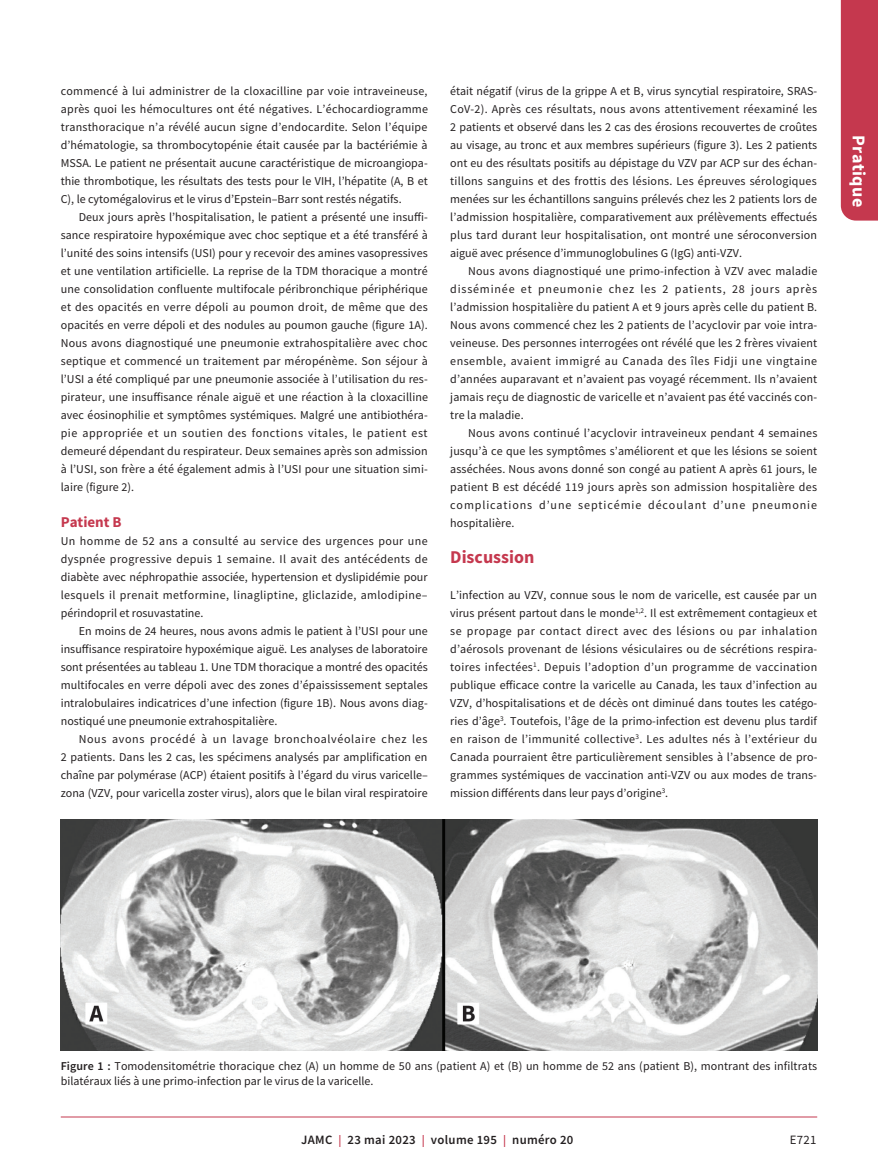
<style>
.page{position:relative;width:878px;height:1175px;background:#fff}
.page>*{position:absolute;margin:0;border:0;box-sizing:border-box;transform-origin:0 0}
.t1{font:700 18px "Source Sans Pro";color:#c5384e}
.t2{font:700 18px "Source Sans Pro";letter-spacing:.025em;color:#fff}
.t3{font:700 15px "Source Sans Pro";color:#c5384e}
.t4{font:600 12.75px "Source Sans Pro";letter-spacing:.025em;color:#231f20}
.t5{font:12.75px "Source Sans Pro";color:#231f20}
.t6{font:12px/18px "Source Sans Pro";color:#231f20;text-align:justify}
.s1{font-weight:600}
.s2{font-size:12px;color:#c5384e}
</style>
<div class="page">
<div style="left:840px;top:0;width:38px;height:220px;background:#c5384e"></div>
<hr style="left:61px;top:1116px;width:756px;height:1px;background:#c5384e">
<img style="left:61px;top:819px;width:756px;height:231px">
<p class="t6" style="left:61px;top:81px;width:369px">commencé à lui administrer de la cloxacilline par voie intraveineuse, après quoi les hémocultures ont été négatives. L’échocardiogramme transthoracique n’a révélé aucun signe d’endocardite. Selon l’équipe d’hématologie, sa thrombocytopénie était causée par la bactériémie à MSSA. Le patient ne présentait aucune caractéristique de microangiopa&shy;thie thrombotique, les résultats des tests pour le VIH, l’hépatite (A, B et C), le cytomégalovirus et le virus d’Epstein–Barr sont restés négatifs.</p>
<p class="t6" style="left:61px;top:207px;width:369px;text-indent:18px">Deux jours après l’hospitalisation, le patient a présenté une insuffi&shy;sance respiratoire hypoxémique avec choc septique et a été transféré à l’unité des soins intensifs (USI) pour y recevoir des amines vasopressives et une ventilation artificielle. La reprise de la TDM thoracique a montré une consolidation confluente multifocale péribronchique périphérique et des opacités en verre dépoli au poumon droit, de même que des opacités en verre dépoli et des nodules au poumon gauche (figure 1A).<br>Nous avons diagnostiqué une pneumonie extrahospitalière avec choc septique et commencé un traitement par méropénème. Son séjour à l’USI a été compliqué par une pneumonie associée à l’utilisation du res&shy;pirateur, une insuffisance rénale aiguë et une réaction à la cloxacilline avec éosinophilie et symptômes systémiques. Malgré une antibiothéra&shy;pie appropriée et un soutien des fonctions vitales, le patient est demeuré dépendant du respirateur. Deux semaines après son admission à l’USI, son frère a été également admis à l’USI pour une situation simi&shy;laire (figure 2).</p>
<p class="t3" style="left:61px;top:511px;width:62px">Patient B</p>
<p class="t6" style="left:61px;top:531px;width:368px">Un homme de 52 ans a consulté au service des urgences pour une dyspnée progressive depuis 1 semaine. Il avait des antécédents de diabète avec néphropathie associée, hypertension et dyslipidémie pour lesquels il prenait metformine, linagliptine, gliclazide, amlodipine– périndopril et rosuvastatine.</p>
<p class="t6" style="left:61px;top:621px;width:368px;text-indent:18px">En moins de 24 heures, nous avons admis le patient à l’USI pour une insuffisance respiratoire hypoxémique aiguë. Les analyses de laboratoire sont présentées au tableau 1. Une TDM thoracique a montré des opacités multifocales en verre dépoli avec des zones d’épaississement septales intralobulaires indicatrices d’une infection (figure 1B). Nous avons diag&shy;nostiqué une pneumonie extrahospitalière.</p>
<p class="t6" style="left:61px;top:729px;width:368px;text-indent:18px">Nous avons procédé à un lavage bronchoalvéolaire chez les 2 patients. Dans les 2 cas, les spécimens analysés par amplification en chaîne par polymérase (ACP) étaient positifs à l’égard du virus varicelle– zona (VZV, pour varicella zoster virus), alors que le bilan viral respiratoire</p>
<p class="t6" style="left:450px;top:81px;width:368px">était négatif (virus de la grippe A et B, virus syncytial respiratoire, SRAS-CoV-2). Après ces résultats, nous avons attentivement réexaminé les 2 patients et observé dans les 2 cas des érosions recouvertes de croûtes au visage, au tronc et aux membres supérieurs (figure 3). Les 2 patients ont eu des résultats positifs au dépistage du VZV par ACP sur des échan&shy;tillons sanguins et des frottis des lésions. Les épreuves sérologiques menées sur les échantillons sanguins prélevés chez les 2 patients lors de l’admission hospitalière, comparativement aux prélèvements effectués plus tard durant leur hospitalisation, ont montré une séroconversion aiguë avec présence d’immunoglobulines G (IgG) anti-VZV.</p>
<p class="t6" style="left:450px;top:261px;width:368px;text-indent:18px">Nous avons diagnostiqué une primo-infection à VZV avec maladie disséminée et pneumonie chez les 2 patients, 28 jours après l’admission hospitalière du patient A et 9 jours après celle du patient B.<br>Nous avons commencé chez les 2 patients de l’acyclovir par voie intra&shy;veineuse. Des personnes interrogées ont révélé que les 2 frères vivaient ensemble, avaient immigré au Canada des îles Fidji une vingtaine d’années auparavant et n’avaient pas voyagé récemment. Ils n’avaient jamais reçu de diagnostic de varicelle et n’avaient pas été vaccinés con&shy;tre la maladie.</p>
<p class="t6" style="left:450px;top:423px;width:369px;text-indent:18px">Nous avons continué l’acyclovir intraveineux pendant 4 semaines jusqu’à ce que les symptômes s’améliorent et que les lésions se soient asséchées. Nous avons donné son congé au patient A après 61 jours, le patient B est décédé 119 jours après son admission hospitalière des complications d’une septicémie découlant d’une pneumonie hospitalière.</p>
<h1 class="t1" style="left:450px;top:544px;width:86px">Discussion</h1>
<p class="t6" style="left:450px;top:585px;width:369px">L’infection au VZV, connue sous le nom de varicelle, est causée par un virus présent partout dans le monde<sup>1,2</sup>. Il est extrêmement contagieux et se propage par contact direct avec des lésions ou par inhalation d’aérosols provenant de lésions vésiculaires ou de sécrétions respira&shy;toires infectées<sup>1</sup>. Depuis l’adoption d’un programme de vaccination publique efficace contre la varicelle au Canada, les taux d’infection au VZV, d’hospitalisations et de décès ont diminué dans toutes les catégo&shy;ries d’âge<sup>3</sup>. Toutefois, l’âge de la primo-infection est devenu plus tardif en raison de l’immunité collective<sup>3</sup>. Les adultes nés à l’extérieur du Canada pourraient être particulièrement sensibles à l’absence de pro&shy;grammes systémiques de vaccination anti-VZV ou aux modes de trans&shy;mission différents dans leur pays d’origine<sup>3</sup>.</p>
<h1 class="t2" style="left:871px;top:135px;width:74px;rotate:90deg">Pratique</h1>
<p class="t6" style="left:61px;top:1058px;width:757px;line-height:15px"><span class="s1">Figure 1 :</span> Tomodensitométrie thoracique chez (A) un homme de 50 ans (patient A) et (B) un homme de 52 ans (patient B), montrant des infiltrats bilatéraux liés à une primo-infection par le virus de la varicelle.</p>
<p class="t4" style="left:301px;top:1131px;width:274px">JAMC <span class="s2">|</span> 23 mai 2023 <span class="s2">|</span> volume 195 <span class="s2">|</span> numéro 20</p>
<p class="t5" style="left:789px;top:1132px;width:28px">E721</p>
</div>
